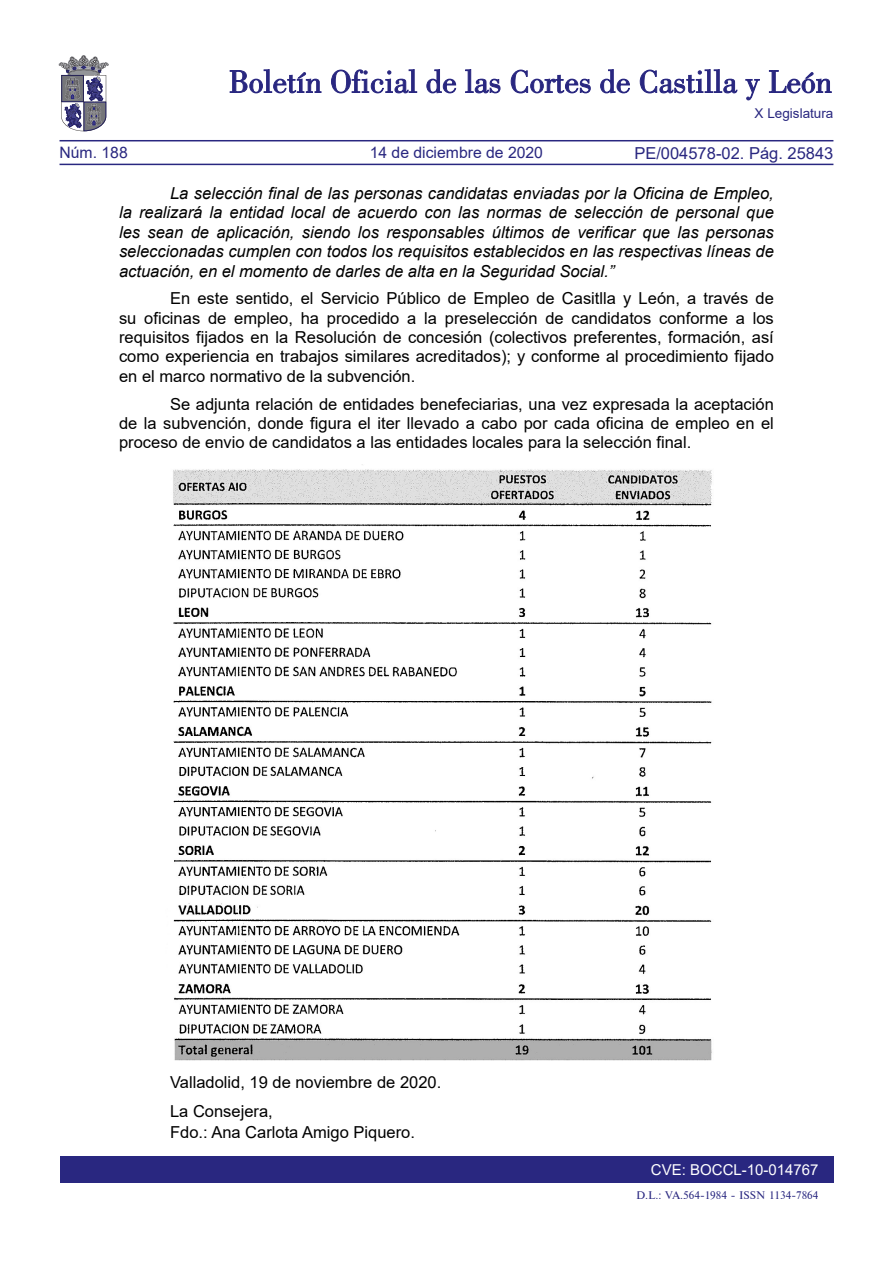
<style>
.page{position:relative;width:893px;height:1263px;background:#fff}
.page>*{position:absolute;margin:0;border:0;box-sizing:border-box;transform-origin:0 0}
.TEXTO_NORMAL{font:16.5px/19.4px "Arial";color:#000;text-align:justify}
.TEXTO_NORMAL-2{font:italic 16.5px/19.4px "Arial";color:#000;text-align:justify}
.firma{font:16.5px/21px "Arial";color:#000}
.Fecha{font:16.5px "Arial";color:#000}
.t1{font:16.5px "Arial";color:#292780}
.t2{font:15.75px "Arial";color:#292780}
.t3{font:15px "Arial";color:#fff}
.t4{font:13.5px "Arial";color:#292780}
.t5{font:10.5px "Times";color:#292780}
</style>
<div class="page">
<div style="left:60px;top:1157px;width:773px;height:26px;background:#292780"></div>
<hr style="left:60px;top:164px;width:773px;height:1px;background:#292780">
<hr style="left:60px;top:140px;width:773px;height:1px;background:#292780">
<svg style="left:230px;top:69px;width:91px;height:24px"></svg>
<svg style="left:331px;top:69px;width:86px;height:24px"></svg>
<svg style="left:426px;top:69px;width:30px;height:24px"></svg>
<svg style="left:465px;top:69px;width:35px;height:24px"></svg>
<svg style="left:511px;top:70px;width:80px;height:23px"></svg>
<svg style="left:600px;top:69px;width:30px;height:24px"></svg>
<svg style="left:640px;top:69px;width:97px;height:24px"></svg>
<svg style="left:745px;top:79px;width:15px;height:21px"></svg>
<svg style="left:769px;top:70px;width:62px;height:23px"></svg>
<svg style="left:59px;top:55px;width:49px;height:76px"></svg>
<img style="left:173px;top:469px;width:539px;height:592px">
<p class="t4" style="left:755px;top:104px;width:80px">X Legislatura</p>
<p class="t2" style="left:60px;top:142px;width:70px">Núm. 188</p>
<p class="t2" style="left:370px;top:142px;width:175px">14 de diciembre de 2020</p>
<p class="t1" style="left:634px;top:141px;width:201px">PE/004578-02. Pág. 25843</p>
<p class="TEXTO_NORMAL-2" style="left:119px;top:184px;width:656px;text-indent:51px">La selección final de las personas candidatas enviadas por la Oficina de Empleo, la realizará la entidad local de acuerdo con las normas de selección de personal que les sean de aplicación, siendo los responsables últimos de verificar que las personas seleccionadas cumplen con todos los requisitos establecidos en las respectivas líneas de actuación, en el momento de darles de alta en la Seguridad Social.”</p>
<p class="TEXTO_NORMAL" style="left:119px;top:289px;width:656px;text-indent:51px">En este sentido, el Servicio Público de Empleo de Casitlla y León, a través de su oficinas de empleo, ha procedido a la preselección de candidatos conforme a los requisitos fijados en la Resolución de concesión (colectivos preferentes, formación, así como experiencia en trabajos similares acreditados); y conforme al procedimiento fijado en el marco normativo de la subvención.</p>
<p class="TEXTO_NORMAL" style="left:119px;top:394px;width:656px;text-indent:51px">Se adjunta relación de entidades benefeciarias, una vez expresada la aceptación de la subvención, donde figura el iter llevado a cabo por cada oficina de empleo en el proceso de envio de candidatos a las entidades locales para la selección final.</p>
<p class="Fecha" style="left:170px;top:1071px;width:273px">Valladolid, 19 de noviembre de 2020.</p>
<p class="firma" style="left:170px;top:1101px;width:246px">La Consejera,<br>Fdo.: Ana Carlota Amigo Piquero.</p>
<p class="t3" style="left:651px;top:1159px;width:169px">CVE: BOCCL-10-014767</p>
<p class="t5" style="left:636px;top:1189px;width:184px">D.L.: VA.564-1984 - ISSN 1134-7864</p>
</div>
